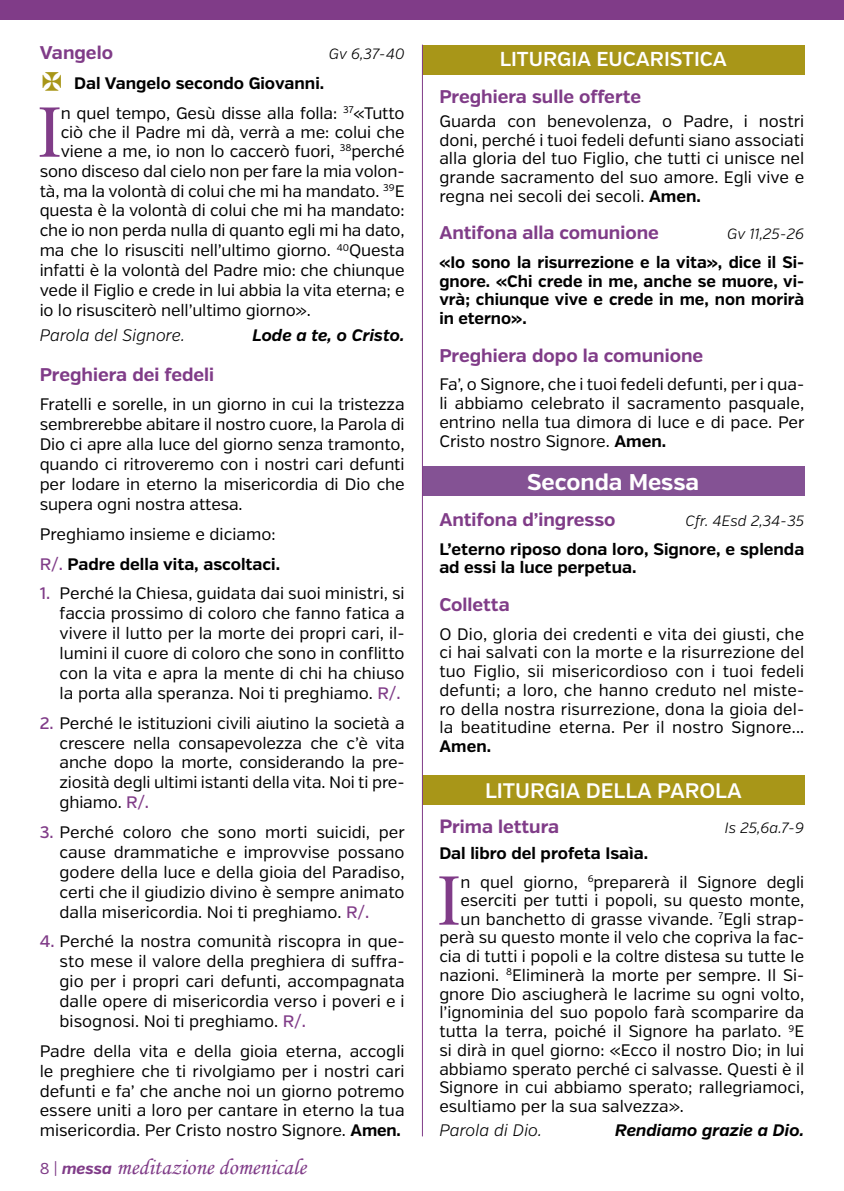
<style>
.page{position:relative;width:844px;height:1191px;background:#fff}
.page>*{position:absolute;margin:0;border:0;box-sizing:border-box;transform-origin:0 0}
.t1{font:70.7px "Sabon";color:#803c88}
.t2{font:69.3px "Sabon";color:#803c88}
.t3{font:22.75px "Monotype Corsiva";color:#803c88}
.t4{font:700 22.75px "Verb";color:#fff}
.t5{font:600 21px "Verb";color:#fff}
.t6{font:600 20.12px "Verb";color:#fff}
.t7{font:700 18.38px "Verb";color:#803c88}
.t8{font:16.62px/19.9px "Verb";color:#000;text-align:justify}
.t9{font:700 16.62px/18.7px "Verb";color:#000;text-align:justify}
.t10{font:italic 700 16.62px "Verb";color:#000}
.t11{font:italic 300 16.62px "Verb";color:#000}
.t12{font:italic 300 14.88px "Verb";color:#000}
.s1{font-weight:500;color:#803c88}
.s2{font-weight:700}
.s3{font-family:"Verb";font-size:15.75px}
.s4{font-family:"Verb";font-weight:700;font-style:italic;font-size:15.75px}
.s5{font-size:19.25px}
</style>
<div class="page">
<div style="left:422px;top:45px;width:382px;height:29px;background:#a89618"></div>
<div style="left:422px;top:466px;width:382px;height:30px;background:#845294"></div>
<div style="left:422px;top:774px;width:382px;height:30px;background:#a89618"></div>
<div style="left:0;top:0;width:843px;height:20px;background:#803c88"></div>
<hr style="left:422px;top:45px;width:1px;height:1091px;background:#803c88">
<p class="t7" style="left:40px;top:42px;width:75px">Vangelo</p>
<p class="t12" style="left:329px;top:45px;width:77px">Gv 6,37-40</p>
<p class="t9" style="left:74px;top:74px;width:251px">Dal Vangelo secondo Giovanni.</p>
<h1 class="t1" style="left:38px;top:90px;width:25px">I</h1>
<p class="t8" style="left:61px;top:103px;width:345px">n quel tempo, Gesù disse alla folla: <sup>37</sup>«Tutto</p>
<p class="t8" style="left:61px;top:122px;width:345px">ciò che il Padre mi dà, verrà a me: colui che</p>
<p class="t8" style="left:61px;top:141px;width:345px">viene a me, io non lo caccerò fuori, <sup>38</sup>perché</p>
<p class="t8" style="left:40px;top:161px;width:366px">sono disceso dal cielo non per fare la mia volon-</p>
<p class="t8" style="left:40px;top:181px;width:366px">tà, ma la volontà di colui che mi ha mandato. <sup>39</sup>E</p>
<p class="t8" style="left:40px;top:201px;width:366px">questa è la volontà di colui che mi ha mandato:</p>
<p class="t8" style="left:40px;top:221px;width:366px">che io non perda nulla di quanto egli mi ha dato,</p>
<p class="t8" style="left:40px;top:241px;width:366px">ma che lo risusciti nell’ultimo giorno. <sup>40</sup>Questa</p>
<p class="t8" style="left:40px;top:261px;width:366px">infatti è la volontà del Padre mio: che chiunque</p>
<p class="t8" style="left:40px;top:280px;width:366px">vede il Figlio e crede in lui abbia la vita eterna; e</p>
<p class="t8" style="left:40px;top:300px;width:272px">io lo risusciterò nell’ultimo giorno».</p>
<p class="t11" style="left:40px;top:325px;width:147px">Parola del Signore.</p>
<p class="t10" style="left:252px;top:325px;width:153px">Lode a te, o Cristo.</p>
<p class="t7" style="left:40px;top:363px;width:176px">Preghiera dei fedeli</p>
<p class="t8" style="left:40px;top:395px;width:366px">Fratelli e sorelle, in un giorno in cui la tristezza sembrerebbe abitare il nostro cuore, la Parola di Dio ci apre alla luce del giorno senza tramonto, quando ci ritroveremo con i nostri cari defunti per lodare in eterno la misericordia di Dio che supera ogni nostra attesa.</p>
<p class="t8" style="left:40px;top:519px;width:242px;line-height:29.8px">Preghiamo insieme e diciamo:<br><span class="s1">R/.</span> <span class="s2">Padre della vita, ascoltaci.</span></p>
<p class="t8" style="left:60px;top:584px;width:346px;text-indent:-20px"><span class="s1">1.</span> Perché la Chiesa, guidata dai suoi ministri, si faccia prossimo di coloro che fanno fatica a vivere il lutto per la morte dei propri cari, il&shy;lumini il cuore di coloro che sono in conflitto con la vita e apra la mente di chi ha chiuso la porta alla speranza. Noi ti preghiamo. <span class="s1">R/.</span></p>
<p class="t8" style="left:60px;top:713px;width:346px;text-indent:-20px"><span class="s1">2.</span> Perché le istituzioni civili aiutino la società a crescere nella consapevolezza che c’è vita anche dopo la morte, considerando la pre&shy;ziosità degli ultimi istanti della vita. Noi ti pre&shy;ghiamo. <span class="s1">R/.</span></p>
<p class="t8" style="left:60px;top:822px;width:347px;text-indent:-20px"><span class="s1">3.</span> Perché coloro che sono morti suicidi, per cause drammatiche e improvvise possano godere della luce e della gioia del Paradiso, certi che il giudizio divino è sempre animato dalla misericordia. Noi ti preghiamo. <span class="s1">R/.</span></p>
<p class="t8" style="left:60px;top:932px;width:346px;text-indent:-20px"><span class="s1">4.</span> Perché la nostra comunità riscopra in que&shy;sto mese il valore della preghiera di suffra&shy;gio per i propri cari defunti, accompagnata dalle opere di misericordia verso i poveri e i bisognosi. Noi ti preghiamo. <span class="s1">R/.</span></p>
<p class="t8" style="left:40px;top:1041px;width:366px">Padre della vita e della gioia eterna, accogli le preghiere che ti rivolgiamo per i nostri cari defunti e fa’ che anche noi un giorno potremo essere uniti a loro per cantare in eterno la tua misericordia. Per Cristo nostro Signore. <span class="s2">Amen.</span></p>
<h3 class="t3" style="left:40px;top:1153px;width:268px"><span class="s3">8 |</span> <span class="s4">messa</span> meditazione domenicale</h3>
<p class="t6" style="left:499px;top:47px;width:228px">LITURGIA EUCARISTICA</p>
<p class="t7" style="left:439px;top:85px;width:203px">Preghiera sulle offerte</p>
<p class="t8" style="left:439px;top:112px;width:366px;line-height:18.7px">Guarda con benevolenza, o Padre, i nostri doni, perché i tuoi fedeli defunti siano associati alla gloria del tuo Figlio, che tutti ci unisce nel grande sacramento del suo amore. Egli vive e regna nei secoli dei secoli. <span class="s2">Amen.</span></p>
<p class="t7" style="left:439px;top:222px;width:221px">Antifona alla comunione</p>
<p class="t12" style="left:727px;top:225px;width:78px">Gv 11,25-26</p>
<p class="t9" style="left:439px;top:253px;width:366px">«Io sono la risurrezione e la vita», dice il Si&shy;gnore. «Chi crede in me, anche se muore, vi&shy;vrà; chiunque vive e crede in me, non morirà in eterno».</p>
<p class="t7" style="left:439px;top:344px;width:265px">Preghiera dopo la comunione</p>
<p class="t8" style="left:439px;top:375px;width:366px;line-height:18.7px">Fa’, o Signore, che i tuoi fedeli defunti, per i qua&shy;li abbiamo celebrato il sacramento pasquale, entrino nella tua dimora di luce e di pace. Per Cristo nostro Signore. <span class="s2">Amen.</span></p>
<h3 class="t4" style="left:527px;top:468px;width:174px">Seconda Messa</h3>
<p class="t7" style="left:439px;top:508px;width:178px">Antifona d’ingresso</p>
<p class="t12" style="left:685px;top:512px;width:120px">Cfr. 4Esd 2,34-35</p>
<p class="t9" style="left:439px;top:540px;width:366px">L’eterno riposo dona loro, Signore, e splenda ad essi la luce perpetua.</p>
<p class="t7" style="left:439px;top:593px;width:72px">Colletta</p>
<p class="t8" style="left:439px;top:624px;width:366px;line-height:18.7px">O Dio, gloria dei credenti e vita dei giusti, che ci hai salvati con la morte e la risurrezione del tuo Figlio, sii misericordioso con i tuoi fedeli defunti; a loro, che hanno creduto nel miste&shy;ro della nostra risurrezione, dona la gioia del&shy;la beatitudine eterna. Per il nostro Signore...</p>
<p class="t9" style="left:439px;top:737px;width:53px">Amen.</p>
<p class="t5" style="left:485px;top:777px;width:258px">LITURGIA DELLA PAROLA</p>
<p class="t7" style="left:439px;top:815px;width:121px"><span class="s5">P</span>rima lettura</p>
<p class="t12" style="left:724px;top:819px;width:81px">Is 25,6a.7-9</p>
<p class="t9" style="left:439px;top:844px;width:210px">Dal libro del profeta Isaìa.</p>
<h2 class="t2" style="left:437px;top:859px;width:24px">I</h2>
<p class="t8" style="left:460px;top:872px;width:345px">n quel giorno, <sup>6</sup>preparerà il Signore degli</p>
<p class="t8" style="left:460px;top:890px;width:345px">eserciti per tutti i popoli, su questo monte,</p>
<p class="t8" style="left:460px;top:909px;width:345px">un banchetto di grasse vivande. <sup>7</sup>Egli strap-</p>
<p class="t8" style="left:439px;top:928px;width:366px">perà su questo monte il velo che copriva la fac-</p>
<p class="t8" style="left:439px;top:946px;width:366px">cia di tutti i popoli e la coltre distesa su tutte le</p>
<p class="t8" style="left:439px;top:965px;width:366px">nazioni. <sup>8</sup>Eliminerà la morte per sempre. Il Si-</p>
<p class="t8" style="left:439px;top:984px;width:366px">gnore Dio asciugherà le lacrime su ogni volto,</p>
<p class="t8" style="left:439px;top:1003px;width:366px">l’ignominia del suo popolo farà scomparire da</p>
<p class="t8" style="left:439px;top:1021px;width:366px">tutta la terra, poiché il Signore ha parlato. <sup>9</sup>E</p>
<p class="t8" style="left:439px;top:1040px;width:366px">si dirà in quel giorno: «Ecco il nostro Dio; in lui</p>
<p class="t8" style="left:439px;top:1059px;width:366px">abbiamo sperato perché ci salvasse. Questi è il</p>
<p class="t8" style="left:439px;top:1078px;width:366px">Signore in cui abbiamo sperato; rallegriamoci,</p>
<p class="t8" style="left:439px;top:1096px;width:246px">esultiamo per la sua salvezza».</p>
<p class="t11" style="left:439px;top:1120px;width:104px">Parola di Dio.</p>
<p class="t10" style="left:615px;top:1120px;width:190px">Rendiamo grazie a Dio.</p>
</div>
